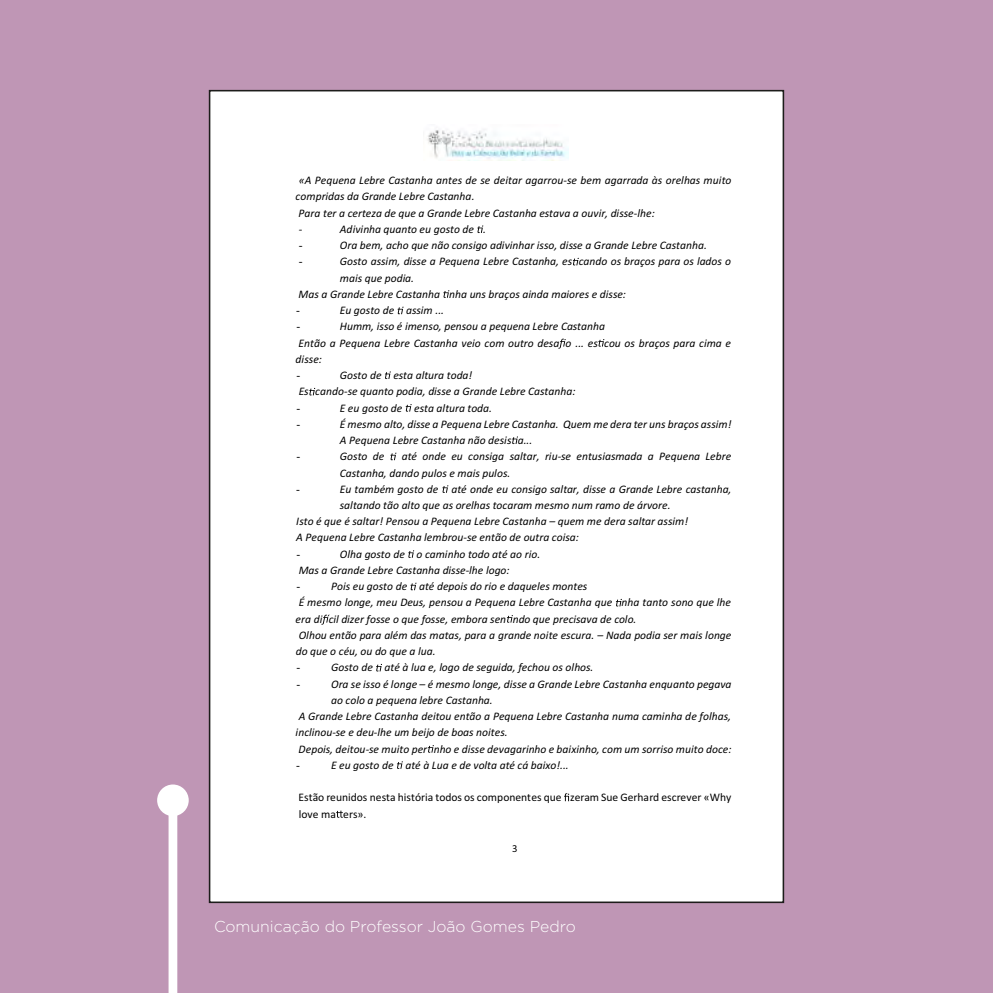
<style>
.page{position:relative;width:993px;height:993px;background:#fff}
.page>*{position:absolute;margin:0;border:0;box-sizing:border-box;transform-origin:0 0}
.t1{font:300 15.75px "Gotham";color:#fff}
.t2{font:italic 11.55px/16.3px "Calibri";letter-spacing:.005em;color:#000}
.t3{font:11.55px/16.4px "Calibri";color:#000}
.t4{font:11.55px "Times New Roman";color:#000}
.t5{font:10.67px "Calibri";color:#000}
</style>
<div class="page">
<div style="left:0;top:0;width:992px;height:992px;background:#bf96b5"></div>
<div style="left:209px;top:91px;width:574px;height:811px;background:#fff"></div>
<img style="left:427px;top:130px;width:141px;height:30px">
<svg style="left:443px;top:290px;width:6px;height:8px"></svg>
<svg style="left:477px;top:225px;width:6px;height:8px"></svg>
<svg style="left:572px;top:258px;width:6px;height:7px"></svg>
<svg style="left:397px;top:306px;width:6px;height:8px"></svg>
<svg style="left:558px;top:338px;width:7px;height:10px"></svg>
<svg style="left:598px;top:339px;width:6px;height:7px"></svg>
<svg style="left:385px;top:371px;width:5px;height:8px"></svg>
<svg style="left:309px;top:388px;width:6px;height:7px"></svg>
<svg style="left:405px;top:404px;width:6px;height:7px"></svg>
<svg style="left:512px;top:436px;width:6px;height:8px"></svg>
<svg style="left:390px;top:452px;width:6px;height:8px"></svg>
<svg style="left:442px;top:485px;width:6px;height:7px"></svg>
<svg style="left:564px;top:793px;width:5px;height:8px"></svg>
<svg style="left:336px;top:810px;width:7px;height:7px"></svg>
<svg style="left:428px;top:745px;width:5px;height:7px"></svg>
<svg style="left:397px;top:761px;width:5px;height:7px"></svg>
<svg style="left:408px;top:550px;width:6px;height:7px"></svg>
<svg style="left:410px;top:582px;width:6px;height:8px"></svg>
<svg style="left:616px;top:599px;width:5px;height:7px"></svg>
<svg style="left:321px;top:614px;width:8px;height:10px"></svg>
<svg style="left:507px;top:615px;width:5px;height:7px"></svg>
<svg style="left:376px;top:663px;width:6px;height:8px"></svg>
<div style="left:168px;top:800px;width:9px;height:192px;background:#fff"></div>
<div style="left:157px;top:784px;width:32px;height:31px;background:#fff;border-radius:50%"></div>
<p class="t2" style="left:295px;top:172px;width:437px">«A Pequena Lebre Castanha antes de se deitar agarrou-se bem agarrada às orelhas muito compridas da Grande Lebre Castanha.<br>Para ter a certeza de que a Grande Lebre Castanha estava a ouvir, disse-lhe:</p>
<p class="t2" style="left:299px;top:220px;width:5px">-</p>
<p class="t2" style="left:340px;top:220px;width:148px">Adivinha quanto eu gosto de .</p>
<p class="t4" style="left:298px;top:239px;width:5px">-</p>
<p class="t2" style="left:340px;top:236px;width:368px">Ora bem, acho que não consigo adivinhar isso, disse a Grande Lebre Castanha.</p>
<p class="t4" style="left:298px;top:255px;width:5px">-</p>
<p class="t2" style="left:340px;top:253px;width:393px">Gosto assim, disse a Pequena Lebre Castanha, es cando os braços para os lados o mais que podia.</p>
<p class="t2" style="left:298px;top:285px;width:329px">Mas a Grande Lebre Castanha nha uns braços ainda maiores e disse:</p>
<p class="t4" style="left:296px;top:304px;width:5px">-</p>
<p class="t2" style="left:340px;top:301px;width:106px">Eu gosto de assim ...</p>
<p class="t4" style="left:296px;top:320px;width:5px">-</p>
<p class="t2" style="left:295px;top:318px;width:436px;text-indent:44px">Humm, isso é imenso, pensou a pequena Lebre Castanha<br>Então a Pequena Lebre Castanha veio com outro desa o ... es cou os braços para cima e disse:</p>
<p class="t4" style="left:296px;top:368px;width:5px">-</p>
<p class="t2" style="left:298px;top:366px;width:278px;text-indent:41px">Gosto de esta altura toda!<br>Es cando-se quanto podia, disse a Grande Lebre Castanha:</p>
<p class="t4" style="left:296px;top:401px;width:5px">-</p>
<p class="t2" style="left:340px;top:399px;width:154px">E eu gosto de esta altura toda.</p>
<p class="t4" style="left:296px;top:417px;width:5px">-</p>
<p class="t2" style="left:340px;top:415px;width:393px">É mesmo alto, disse a Pequena Lebre Castanha. Quem me dera ter uns braços assim!<br>A Pequena Lebre Castanha não desis a...</p>
<p class="t4" style="left:296px;top:449px;width:5px">-</p>
<p class="t2" style="left:340px;top:447px;width:46px">Gosto de</p>
<p class="t2" style="left:340px;top:447px;width:393px;text-indent:62px">até onde eu consiga saltar, riu-se entusiasmada a Pequena Lebre<br>Castanha, dando pulos e mais pulos.</p>
<p class="t4" style="left:296px;top:482px;width:5px">-</p>
<p class="t2" style="left:340px;top:480px;width:393px">Eu também gosto de até onde eu consigo saltar, disse a Grande Lebre castanha, saltando tão alto que as orelhas tocaram mesmo num ramo de árvore.</p>
<p class="t2" style="left:296px;top:512px;width:393px">Isto é que é saltar! Pensou a Pequena Lebre Castanha – quem me dera saltar assim!<br>A Pequena Lebre Castanha lembrou-se então de outra coisa:</p>
<p class="t4" style="left:296px;top:547px;width:5px">-</p>
<p class="t2" style="left:298px;top:545px;width:243px;text-indent:41px">Olha gosto de o caminho todo até ao rio.<br>Mas a Grande Lebre Castanha disse-lhe logo:</p>
<p class="t4" style="left:296px;top:579px;width:5px">-</p>
<p class="t2" style="left:295px;top:577px;width:437px;text-indent:35px">Pois eu gosto de até depois do rio e daqueles montes<br>É mesmo longe, meu Deus, pensou a Pequena Lebre Castanha que nha tanto sono que lhe era di cil dizer fosse o que fosse, embora sen ndo que precisava de colo.<br>Olhou então para além das matas, para a grande noite escura. – Nada podia ser mais longe do que o céu, ou do que a lua.</p>
<p class="t4" style="left:296px;top:661px;width:5px">-</p>
<p class="t2" style="left:331px;top:658px;width:264px">Gosto de até à lua e, logo de seguida, fechou os olhos.</p>
<p class="t4" style="left:296px;top:677px;width:5px">-</p>
<p class="t2" style="left:331px;top:675px;width:402px">Ora se isso é longe – é mesmo longe, disse a Grande Lebre Castanha enquanto pegava ao colo a pequena lebre Castanha.</p>
<p class="t2" style="left:295px;top:707px;width:437px">A Grande Lebre Castanha deitou então a Pequena Lebre Castanha numa caminha de folhas, inclinou-se e deu-lhe um beijo de boas noites.<br>Depois, deitou-se muito per nho e disse devagarinho e baixinho, com um sorriso muito doce:</p>
<p class="t4" style="left:296px;top:758px;width:5px">-</p>
<p class="t2" style="left:331px;top:756px;width:239px">E eu gosto de até à Lua e de volta até cá baixo!...</p>
<p class="t3" style="left:298px;top:788px;width:434px">Estão reunidos nesta história todos os componentes que zeram Sue Gerhard escrever «Why love ma ers».</p>
<p class="t5" style="left:512px;top:841px;width:7px">3</p>
<h1 class="t1" style="left:214px;top:916px;width:363px">Comunicação do Professor João Gomes Pedro</h1>
</div>
